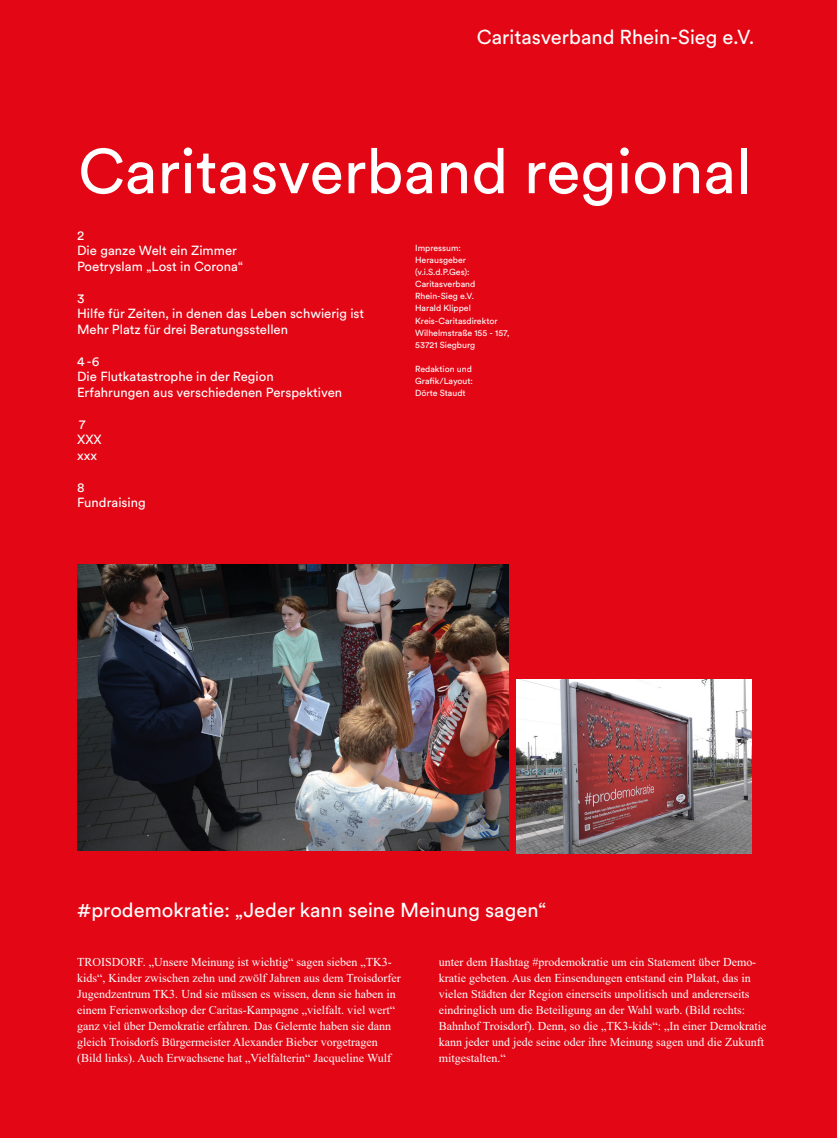
<style>
.page{position:relative;width:837px;height:1138px;background:#fff}
.page>*{position:absolute;margin:0;border:0;box-sizing:border-box;transform-origin:0 0}
.t1{font:62.5px "Circular XX";color:#fff}
.t2{font:20px "Circular XX";color:#fff}
.t3{font:13.12px "Circular XX";color:#fff}
.t4{font:12px/16px "Times New Roman";color:#fff}
.t5{font:8.75px/12.1px "Circular XX";color:#fff}
</style>
<div class="page">
<div style="left:14px;top:0;width:822px;height:51px;background:#e30614"></div>
<div style="left:0;top:50px;width:836px;height:1087px;background:#e30614"></div>
<img style="left:516px;top:679px;width:235px;height:174px">
<div style="left:0;top:0;width:109px;height:51px;background:#e30614"></div>
<img style="left:77px;top:564px;width:431px;height:286px">
<h2 class="t2" style="left:476px;top:24px;width:278px">Caritasverband Rhein-Sieg e.V.</h2>
<p class="t1" style="left:78px;top:129px;width:674px">Caritasverband regional</p>
<p class="t3" style="left:77px;top:226px;width:9px">2</p>
<p class="t3" style="left:77px;top:242px;width:161px">Die ganze Welt ein Zimmer</p>
<p class="t3" style="left:77px;top:257px;width:167px">Poetryslam „Lost in Corona“</p>
<p class="t3" style="left:77px;top:289px;width:9px">3</p>
<p class="t3" style="left:77px;top:305px;width:288px">Hilfe für Zeiten, in denen das Leben schwierig ist</p>
<p class="t3" style="left:77px;top:320px;width:212px">Mehr Platz für drei Beratungsstellen</p>
<p class="t3" style="left:77px;top:352px;width:24px">4-6</p>
<p class="t3" style="left:77px;top:368px;width:198px">Die Flutkatastrophe in der Region</p>
<p class="t3" style="left:77px;top:383px;width:266px">Erfahrungen aus verschiedenen Perspektiven</p>
<p class="t3" style="left:79px;top:415px;width:8px">7</p>
<p class="t3" style="left:77px;top:431px;width:26px">XXX</p>
<p class="t3" style="left:77px;top:446px;width:21px">xxx</p>
<p class="t3" style="left:77px;top:478px;width:9px">8</p>
<p class="t3" style="left:77px;top:494px;width:70px">Fundraising</p>
<p class="t5" style="left:415px;top:241px;width:47px">Impressum:</p>
<p class="t5" style="left:415px;top:253px;width:52px">Herausgeber</p>
<p class="t5" style="left:415px;top:265px;width:56px">(v.i.S.d.P.Ges):</p>
<p class="t5" style="left:415px;top:277px;width:62px">Caritasverband</p>
<p class="t5" style="left:415px;top:290px;width:60px">Rhein-Sieg e.V.</p>
<p class="t5" style="left:415px;top:302px;width:57px">Harald Klippel</p>
<p class="t5" style="left:415px;top:314px;width:84px">Kreis-Caritasdirektor</p>
<p class="t5" style="left:415px;top:326px;width:96px">Wilhelmstraße 155 - 157,<br>53721 Siegburg</p>
<p class="t5" style="left:415px;top:362px;width:58px">Redaktion und</p>
<p class="t5" style="left:415px;top:374px;width:59px">Grafik/Layout:<br>Dörte Staudt</p>
<p class="t2" style="left:77px;top:897px;width:471px">#prodemokratie: „Jeder kann seine Meinung sagen“</p>
<p class="t4" style="left:77px;top:953px;width:325px">TROISDORF. „Unsere Meinung ist wichtig“ sagen sieben „TK3- kids“, Kinder zwischen zehn und zwölf Jahren aus dem Troisdorfer Jugendzentrum TK3. Und sie müssen es wissen, denn sie haben in einem Ferienworkshop der Caritas-Kampagne „vielfalt. viel wert“ ganz viel über Demokratie erfahren. Das Gelernte haben sie dann gleich Troisdorfs Bürgermeister Alexander Bieber vorgetragen (Bild links). Auch Erwachsene hat „Vielfalterin“ Jacqueline Wulf</p>
<p class="t4" style="left:438px;top:953px;width:329px">unter dem Hashtag #prodemokratie um ein Statement über Demo&shy;kratie gebeten. Aus den Einsendungen entstand ein Plakat, das in vielen Städten der Region einerseits unpolitisch und andererseits eindringlich um die Beteiligung an der Wahl warb. (Bild rechts:<br>Bahnhof Troisdorf). Denn, so die „TK3-kids“: „In einer Demokratie kann jeder und jede seine oder ihre Meinung sagen und die Zukunft mitgestalten.“</p>
</div>
